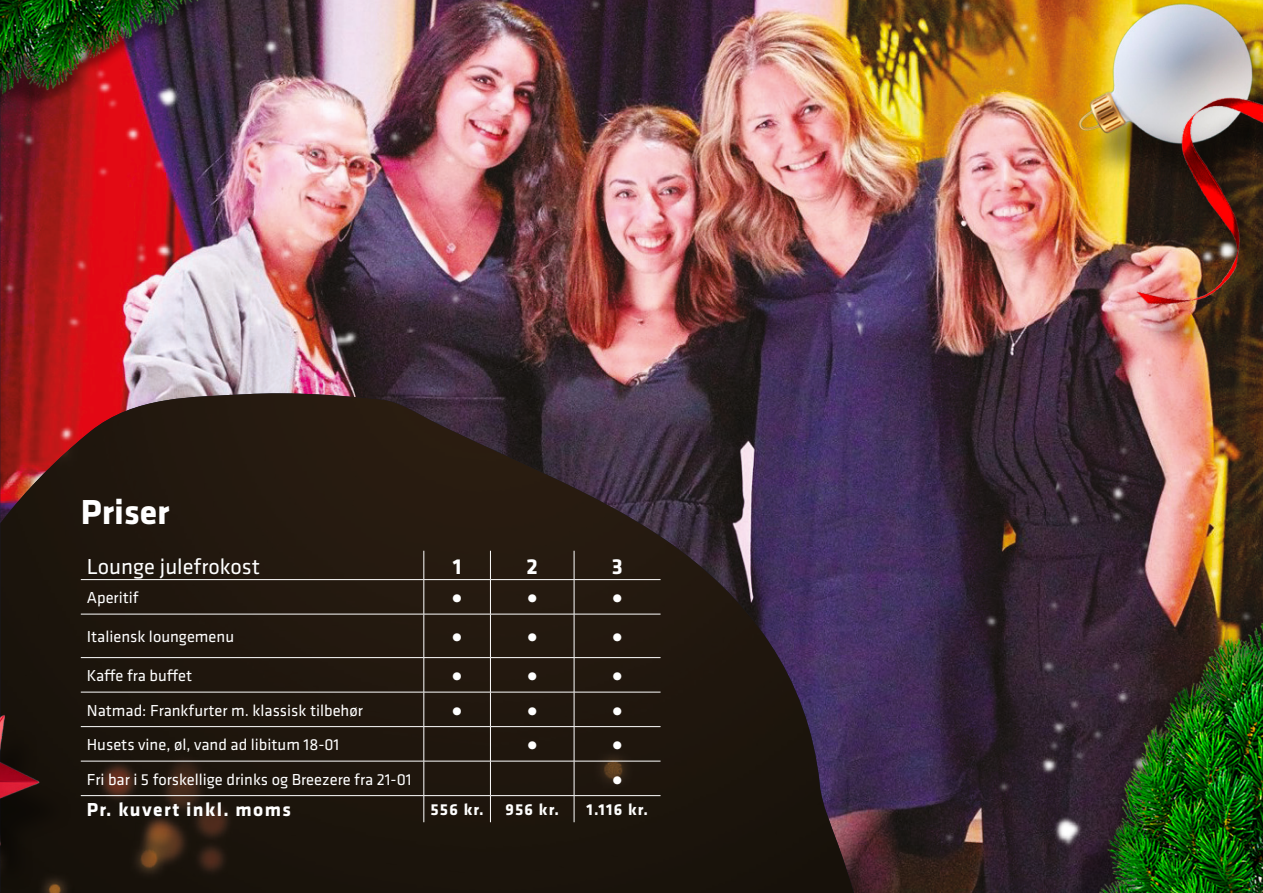
<style>
.page{position:relative;width:1263px;height:893px;background:#fff}
.page>*{position:absolute;margin:0;border:0;box-sizing:border-box;transform-origin:0 0}
.t1{font:700 36px "Klavika";color:#fff}
.t2{font:700 30px "Klavika";color:#fff}
.t3{font:22.5px "Klavika";color:#fff}
.t4{font:700 22.5px "Klavika";color:#fff}
.t5{font:700 19.5px "Klavika";letter-spacing:.07em;color:#fff}
.t6{font:16.5px "Klavika";color:#fff}
.t7{font:700 16.5px "Klavika";letter-spacing:.07em;color:#fff}
</style>
<div class="page">
<img style="left:0;top:0;width:1263px;height:859px">
<svg style="left:0;top:392px;width:886px;height:501px;background:#483057"></svg>
<img style="left:0;top:393px;width:854px;height:500px">
<svg style="left:424px;top:551px;width:1px;height:28px"></svg>
<svg style="left:490px;top:551px;width:1px;height:28px"></svg>
<svg style="left:574px;top:551px;width:1px;height:28px"></svg>
<hr style="left:81px;top:579px;width:343px;height:1px;background:#fff">
<hr style="left:424px;top:579px;width:66px;height:1px;background:#fff">
<hr style="left:424px;top:580px;width:1px;height:34px;background:#fff">
<hr style="left:490px;top:579px;width:84px;height:1px;background:#fff">
<hr style="left:490px;top:580px;width:1px;height:34px;background:#fff">
<hr style="left:574px;top:579px;width:86px;height:1px;background:#fff">
<hr style="left:574px;top:580px;width:1px;height:34px;background:#fff">
<hr style="left:81px;top:614px;width:343px;height:1px;background:#fff">
<hr style="left:424px;top:614px;width:66px;height:1px;background:#fff">
<hr style="left:424px;top:614px;width:1px;height:43px;background:#fff">
<hr style="left:490px;top:614px;width:84px;height:1px;background:#fff">
<hr style="left:490px;top:614px;width:1px;height:43px;background:#fff">
<hr style="left:574px;top:614px;width:86px;height:1px;background:#fff">
<hr style="left:574px;top:614px;width:1px;height:43px;background:#fff">
<hr style="left:81px;top:657px;width:343px;height:1px;background:#fff">
<hr style="left:424px;top:657px;width:66px;height:1px;background:#fff">
<hr style="left:424px;top:658px;width:1px;height:34px;background:#fff">
<hr style="left:490px;top:657px;width:84px;height:1px;background:#fff">
<hr style="left:490px;top:658px;width:1px;height:34px;background:#fff">
<hr style="left:574px;top:657px;width:86px;height:1px;background:#fff">
<hr style="left:574px;top:658px;width:1px;height:34px;background:#fff">
<hr style="left:81px;top:692px;width:343px;height:1px;background:#fff">
<hr style="left:424px;top:692px;width:66px;height:1px;background:#fff">
<hr style="left:424px;top:692px;width:1px;height:34px;background:#fff">
<hr style="left:490px;top:692px;width:84px;height:1px;background:#fff">
<hr style="left:490px;top:692px;width:1px;height:34px;background:#fff">
<hr style="left:574px;top:692px;width:86px;height:1px;background:#fff">
<hr style="left:574px;top:692px;width:1px;height:34px;background:#fff">
<hr style="left:81px;top:726px;width:343px;height:1px;background:#fff">
<hr style="left:424px;top:726px;width:66px;height:1px;background:#fff">
<hr style="left:424px;top:727px;width:1px;height:34px;background:#fff">
<hr style="left:490px;top:726px;width:84px;height:1px;background:#fff">
<hr style="left:490px;top:727px;width:1px;height:34px;background:#fff">
<hr style="left:574px;top:726px;width:86px;height:1px;background:#fff">
<hr style="left:574px;top:727px;width:1px;height:34px;background:#fff">
<hr style="left:81px;top:761px;width:343px;height:1px;background:#fff">
<hr style="left:424px;top:761px;width:66px;height:1px;background:#fff">
<hr style="left:424px;top:761px;width:1px;height:34px;background:#fff">
<hr style="left:490px;top:761px;width:84px;height:1px;background:#fff">
<hr style="left:490px;top:761px;width:1px;height:34px;background:#fff">
<hr style="left:574px;top:761px;width:86px;height:1px;background:#fff">
<hr style="left:574px;top:761px;width:1px;height:34px;background:#fff">
<hr style="left:81px;top:795px;width:343px;height:1px;background:#fff">
<hr style="left:424px;top:795px;width:66px;height:1px;background:#fff">
<svg style="left:424px;top:796px;width:1px;height:26px"></svg>
<hr style="left:490px;top:795px;width:84px;height:1px;background:#fff">
<svg style="left:490px;top:796px;width:1px;height:26px"></svg>
<hr style="left:574px;top:795px;width:86px;height:1px;background:#fff">
<svg style="left:574px;top:796px;width:1px;height:26px"></svg>
<img style="left:0;top:0;width:272px;height:116px">
<img style="left:1063px;top:577px;width:200px;height:316px">
<img style="left:0;top:711px;width:71px;height:179px">
<img style="left:1078px;top:3px;width:58px;height:186px">
<img style="left:1136px;top:0;width:127px;height:350px">
<p class="t1" style="left:81px;top:493px;width:90px">Priser</p>
<p class="t3" style="left:87px;top:554px;width:175px">Lounge julefrokost</p>
<p class="t4" style="left:453px;top:554px;width:10px">1</p>
<p class="t4" style="left:527px;top:554px;width:13px">2</p>
<p class="t4" style="left:612px;top:554px;width:12px">3</p>
<p class="t6" style="left:87px;top:589px;width:53px">Aperitif</p>
<p class="t2" style="left:452px;top:582px;width:12px">•</p>
<p class="t2" style="left:527px;top:582px;width:12px">•</p>
<p class="t2" style="left:612px;top:582px;width:12px">•</p>
<p class="t6" style="left:87px;top:628px;width:149px">Italiensk loungemenu</p>
<p class="t2" style="left:452px;top:621px;width:12px">•</p>
<p class="t2" style="left:527px;top:621px;width:12px">•</p>
<p class="t2" style="left:612px;top:621px;width:12px">•</p>
<p class="t6" style="left:87px;top:667px;width:107px">Kaffe fra buffet</p>
<p class="t2" style="left:452px;top:660px;width:12px">•</p>
<p class="t2" style="left:527px;top:660px;width:12px">•</p>
<p class="t2" style="left:612px;top:660px;width:12px">•</p>
<p class="t6" style="left:87px;top:701px;width:278px">Natmad: Frankfurter m. klassisk tilbehør</p>
<p class="t2" style="left:452px;top:694px;width:12px">•</p>
<p class="t2" style="left:527px;top:694px;width:12px">•</p>
<p class="t2" style="left:612px;top:694px;width:12px">•</p>
<p class="t6" style="left:87px;top:736px;width:254px">Husets vine, øl, vand ad libitum 18-01</p>
<p class="t2" style="left:527px;top:729px;width:12px">•</p>
<p class="t2" style="left:612px;top:729px;width:12px">•</p>
<p class="t6" style="left:87px;top:770px;width:326px">Fri bar i 5 forskellige drinks og Breezere fra 21-01</p>
<p class="t2" style="left:612px;top:763px;width:12px">•</p>
<p class="t5" style="left:87px;top:799px;width:206px">Pr. kuvert inkl. moms</p>
<p class="t7" style="left:431px;top:801px;width:55px">556 kr.</p>
<p class="t7" style="left:506px;top:801px;width:55px">956 kr.</p>
<p class="t7" style="left:586px;top:801px;width:63px">1.116 kr.</p>
</div>
